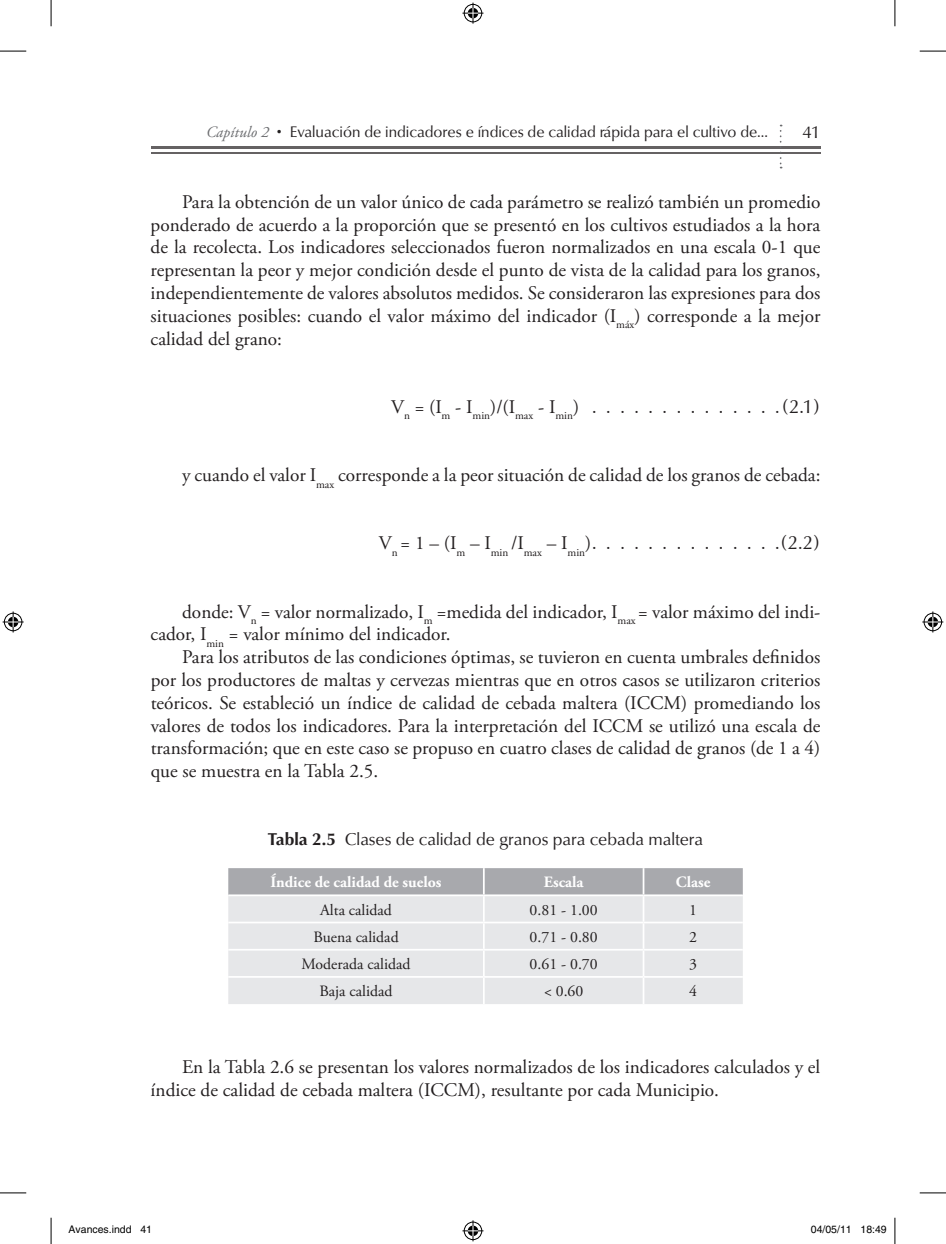
<style>
.page{position:relative;width:946px;height:1244px;background:#fff}
.page>*{position:absolute;margin:0;border:0;box-sizing:border-box;transform-origin:0 0}
.t1{font:19.25px/22.8px "Adobe Garamond Pro";color:#231f20;text-align:justify}
.t2{font:19.25px "URW Classico T";color:#231f20}
.t3{font:17.5px "URW Classico T";color:#231f20}
.t4{font:15.75px "Adobe Garamond Pro";color:#231f20}
.t5{font:15.75px "URW Classico T";color:#231f20}
.t6{font:700 15.75px "Adobe Garamond Pro";color:#fff}
.t7{font:10.5px "Helvetica";color:#000}
.s1{font-family:"Adobe Garamond Pro";font-style:italic;color:#6c6d70}
.s2{font-family:"Adobe Garamond Pro"}
.s3{font-weight:700}
</style>
<div class="page">
<hr style="left:151px;top:146px;width:669px;height:3px;background:#231f20">
<hr style="left:151px;top:152px;width:669px;height:1px;background:#231f20">
<svg style="left:779px;top:125px;width:2px;height:43px"></svg>
<svg style="left:228px;top:868px;width:514px;height:135px;background:#dbdcde"></svg>
<hr style="left:643px;top:975px;width:99px;height:2px;background:#fff">
<hr style="left:642px;top:977px;width:2px;height:26px;background:#fff">
<svg style="left:0;top:50px;width:26px;height:1px"></svg>
<svg style="left:919px;top:50px;width:26px;height:1px"></svg>
<svg style="left:0;top:1193px;width:26px;height:1px"></svg>
<svg style="left:919px;top:1193px;width:26px;height:1px"></svg>
<svg style="left:50px;top:0;width:1px;height:26px"></svg>
<svg style="left:50px;top:1217px;width:1px;height:26px"></svg>
<svg style="left:895px;top:0;width:1px;height:26px"></svg>
<svg style="left:895px;top:1217px;width:1px;height:26px"></svg>
<svg style="left:0;top:51px;width:26px;height:1px"></svg>
<svg style="left:919px;top:51px;width:26px;height:1px"></svg>
<svg style="left:0;top:1192px;width:26px;height:1px"></svg>
<svg style="left:919px;top:1192px;width:26px;height:1px"></svg>
<svg style="left:51px;top:0;width:1px;height:26px"></svg>
<svg style="left:51px;top:1217px;width:1px;height:26px"></svg>
<svg style="left:894px;top:0;width:1px;height:26px"></svg>
<svg style="left:894px;top:1217px;width:1px;height:26px"></svg>
<div style="left:462px;top:2px;width:22px;height:22px;border:4px solid #fff;border-radius:50%"></div>
<svg style="left:462px;top:3px;width:21px;height:21px"></svg>
<div style="left:462px;top:1219px;width:22px;height:22px;border:4px solid #fff;border-radius:50%"></div>
<svg style="left:462px;top:1219px;width:21px;height:21px"></svg>
<div style="left:2px;top:611px;width:22px;height:21px;border:4px solid #fff;border-radius:50%"></div>
<svg style="left:3px;top:611px;width:21px;height:21px"></svg>
<div style="left:921px;top:611px;width:22px;height:21px;border:4px solid #fff;border-radius:50%"></div>
<svg style="left:922px;top:611px;width:21px;height:21px"></svg>
<div style="left:810px;top:1225px;width:6px;height:8px;border:1px solid #fff;border-radius:50%"></div>
<svg style="left:811px;top:1225px;width:5px;height:8px"></svg>
<p class="t5" style="left:206px;top:122px;width:563px"><span class="s1">Capítulo 2</span> • Evaluación de indicadores e índices de calidad rápida para el cultivo de…</p>
<p class="t3" style="left:802px;top:122px;width:20px">41</p>
<p class="t1" style="left:151px;top:191px;width:671px;text-indent:32px">Para la obtención de un valor único de cada parámetro se realizó también un promedio ponderado de acuerdo a la proporción que se presentó en los cultivos estudiados a la hora de la recolecta. Los indicadores seleccionados fueron normalizados en una escala 0-1 que representan la peor y mejor condición desde el punto de vista de la calidad para los granos, independientemente de valores absolutos medidos. Se consideraron las expresiones para dos situaciones posibles: cuando el valor máximo del indicador (I<sub>máx</sub>) corresponde a la mejor calidad del grano:</p>
<p class="t2" style="left:391px;top:395px;width:198px"><span class="s2">V</span><sub>n</sub> <span class="s2">= (I</span><sub>m</sub> <span class="s2">- I</span><sub>min</sub><span class="s2">)/(I</span><sub>max</sub> <span class="s2">- I</span><sub>min</sub><span class="s2">)</span> ..............</p>
<p class="t2" style="left:782px;top:395px;width:38px">(2.1)</p>
<p class="t1" style="left:182px;top:464px;width:639px">y cuando el valor I<sub>max</sub> corresponde a la peor situación de calidad de los granos de cebada:</p>
<p class="t2" style="left:379px;top:531px;width:442px"><span class="s2">V</span><sub>n</sub> <span class="s2">= 1 – (I</span><sub>m</sub> <span class="s2">– I</span><sub>min</sub> <span class="s2">/I</span><sub>max</sub> <span class="s2">– I</span><sub>min</sub><span class="s2">)</span> . . . . . . . . . . . . . (2.2)</p>
<p class="t1" style="left:151px;top:600px;width:671px;text-indent:32px">donde: V<sub>n</sub> = valor normalizado, I<sub>m</sub> =medida del indicador, I<sub>max</sub> = valor máximo del indi&shy;cador, I<sub>min</sub> = valor mínimo del indicador.</p>
<p class="t1" style="left:151px;top:646px;width:671px;text-indent:31px">Para los atributos de las condiciones óptimas, se tuvieron en cuenta umbrales definidos por los productores de maltas y cervezas mientras que en otros casos se utilizaron criterios teóricos. Se estableció un índice de calidad de cebada maltera (ICCM) promediando los valores de todos los indicadores. Para la interpretación del ICCM se utilizó una escala de transformación; que en este caso se propuso en cuatro clases de calidad de granos (de 1 a 4) que se muestra en la Tabla 2.5.</p>
<p class="t3" style="left:268px;top:828px;width:436px"><span class="s3">Tabla 2.5</span> Clases de calidad de granos para cebada maltera</p>
<p class="t6" style="left:270px;top:873px;width:172px">Índice de calidad de suelos</p>
<p class="t6" style="left:543px;top:873px;width:41px">Escala</p>
<p class="t6" style="left:676px;top:873px;width:36px">Clase</p>
<p class="t4" style="left:320px;top:900px;width:73px">Alta calidad</p>
<p class="t4" style="left:529px;top:900px;width:70px">0.81 - 1.00</p>
<p class="t4" style="left:689px;top:900px;width:9px">1</p>
<p class="t4" style="left:313px;top:927px;width:87px">Buena calidad</p>
<p class="t4" style="left:529px;top:927px;width:70px">0.71 - 0.80</p>
<p class="t4" style="left:689px;top:927px;width:9px">2</p>
<p class="t4" style="left:301px;top:954px;width:110px">Moderada calidad</p>
<p class="t4" style="left:529px;top:954px;width:70px">0.61 - 0.70</p>
<p class="t4" style="left:689px;top:954px;width:9px">3</p>
<p class="t4" style="left:319px;top:981px;width:74px">Baja calidad</p>
<p class="t4" style="left:544px;top:981px;width:41px">&lt; 0.60</p>
<p class="t4" style="left:689px;top:981px;width:9px">4</p>
<p class="t1" style="left:151px;top:1055px;width:671px;text-indent:31px">En la Tabla 2.6 se presentan los valores normalizados de los indicadores calculados y el índice de calidad de cebada maltera (ICCM), resultante por cada Municipio.</p>
<p class="t7" style="left:69px;top:1223px;width:85px">Avances.indd 41</p>
<p class="t7" style="left:810px;top:1223px;width:77px">04/05/11 18:49</p>
</div>
